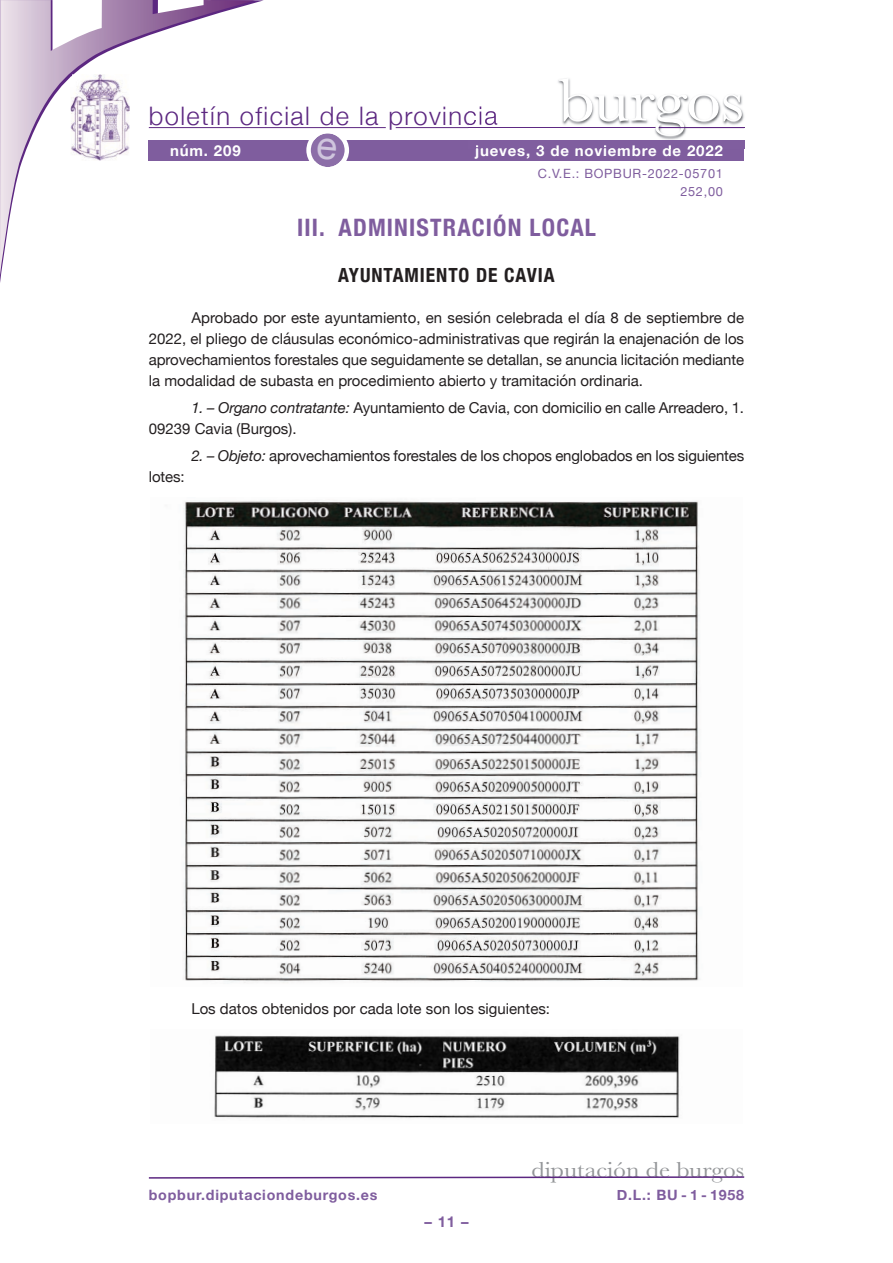
<style>
.page{position:relative;width:893px;height:1263px;background:#fff}
.page>*{position:absolute;margin:0;border:0;box-sizing:border-box;transform-origin:0 0}
.t1{font:63px "Baskerville";letter-spacing:-.01em;color:#fff;scale:1.12 1}
.t2{font:300 25.5px "Helvetica Neue";letter-spacing:.055em;color:#5c2781}
.t3{font:700 condensed 24px "Helvetica Neue";letter-spacing:.05em;color:#7f5d9e}
.t4{font:22.5px "Baskerville";color:#939598;scale:1.12 1}
.t5{font:700 condensed 19.5px "Helvetica Neue";letter-spacing:.05em;color:#231f20}
.t6{font:15px/21px "Helvetica Neue";letter-spacing:-.005em;color:#231f20;text-align:justify}
.t7{font:700 15px "Helvetica Neue";letter-spacing:.055em;color:#fff}
.t8{font:700 15px "Helvetica Neue";color:#7f5d9e}
.t9{font:700 14.25px "Helvetica Neue";letter-spacing:.055em;color:#7f5d9e}
.t10{font:12.75px/17.9px "Helvetica Neue";letter-spacing:.055em;color:#7f5d9e;text-align:right}
.s1{font-style:italic}
</style>
<div class="page">
<hr style="left:396px;top:127px;width:348px;height:1px;background:#5c2781">
<hr style="left:149px;top:127px;width:237px;height:1px;background:#5c2781">
<svg style="left:0;top:0;width:255px;height:275px"></svg>
<div style="left:149px;top:140px;width:595px;height:20px;background:#7f5d9e"></div>
<svg style="left:148px;top:1176px;width:597px;height:3px"></svg>
<img style="left:468px;top:78px;width:277px;height:71px">
<img style="left:468px;top:127px;width:191px;height:1px">
<img style="left:468px;top:140px;width:276px;height:9px">
<img style="left:475px;top:145px;width:54px;height:4px">
<hr style="left:659px;top:127px;width:85px;height:1px;background:#5c2781">
<img style="left:71px;top:74px;width:59px;height:87px">
<img style="left:183px;top:500px;width:516px;height:483px">
<img style="left:214px;top:1035px;width:466px;height:84px">
<svg style="left:306px;top:133px;width:43px;height:34px"></svg>
<h2 class="t2" style="left:149px;top:100px;width:350px">boletín oficial de la provincia</h2>
<h1 class="t1" style="left:558px;top:60px;width:168px">burgos</h1>
<p class="t7" style="left:170px;top:141px;width:72px">núm. 209</p>
<p class="t7" style="left:475px;top:141px;width:249px">jueves, 3 de noviembre de 2022</p>
<p class="t10" style="left:538px;top:165px;width:186px">C.V.E.: BOPBUR-2022-05701<br>252,00</p>
<h3 class="t3" style="left:297px;top:213px;width:300px">III. ADMINISTRACIÓN LOCAL</h3>
<h3 class="t5" style="left:338px;top:264px;width:218px">AYUNTAMIENTO DE CAVIA</h3>
<p class="t6" style="left:149px;top:307px;width:597px;text-indent:43px">Aprobado por este ayuntamiento, en sesión celebrada el día 8 de septiembre de 2022, el pliego de cláusulas económico-administrativas que regirán la enajenación de los aprovechamientos forestales que seguidamente se detallan, se anuncia licitación mediante la modalidad de subasta en procedimiento abierto y tramitación ordinaria.</p>
<p class="t6" style="left:149px;top:397px;width:597px;text-indent:43px"><span class="s1">1. – Organo contratante:</span> Ayuntamiento de Cavia, con domicilio en calle Arreadero, 1.<br>09239 Cavia (Burgos).</p>
<p class="t6" style="left:191px;top:445px;width:554px"><span class="s1">2. – Objeto:</span> aprovechamientos forestales de los chopos englobados en los siguientes</p>
<p class="t6" style="left:149px;top:466px;width:37px">lotes:</p>
<p class="t6" style="left:191px;top:998px;width:360px">Los datos obtenidos por cada lote son los siguientes:</p>
<h3 class="t4" style="left:531px;top:1155px;width:191px">diputación de burgos</h3>
<p class="t9" style="left:149px;top:1186px;width:230px">bopbur.diputaciondeburgos.es</p>
<p class="t9" style="left:617px;top:1186px;width:129px">D.L.: BU - 1 - 1958</p>
<p class="t8" style="left:424px;top:1212px;width:46px">– 11 –</p>
</div>
